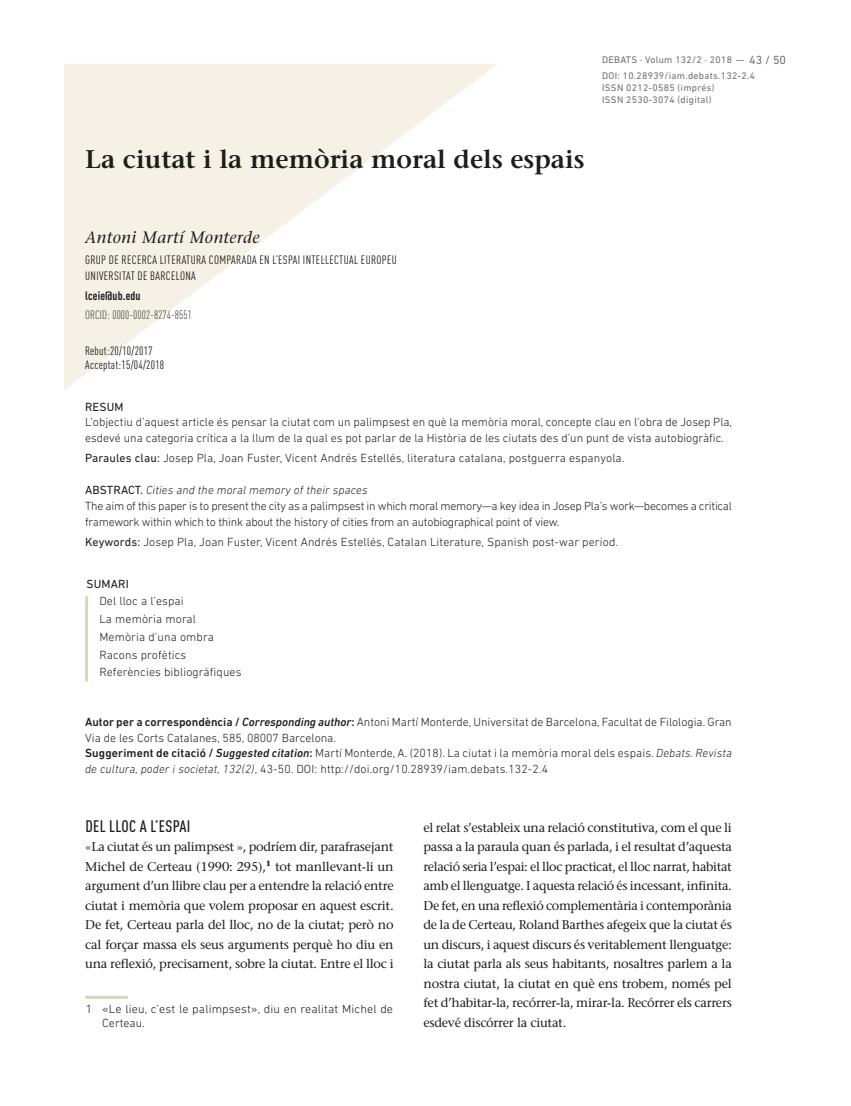
<style>
.page{position:relative;width:851px;height:1106px;background:#fff}
.page>*{position:absolute;margin:0;border:0;box-sizing:border-box;transform-origin:0 0}
.TITULO_DOSSIER{font:600 25.5px "Stone Serif";color:#1d1d1b}
.t1{font:italic 16.5px "Stone Serif";letter-spacing:.03em;color:#1d1d1b}
.TITULOS_02_sin-filet{font:500 condensed 16.5px "DIN Pro";letter-spacing:.02em;color:#1d1d1b}
.TEXTO_CORRIENTE{font:12.75px/19.5px "Stone Serif";letter-spacing:-.02em;color:#1d1d1b;text-align:justify}
.TEXTO_RESUM{font:300 12px/15.8px "DIN Next LT Pro";color:#1d1d1b}
.TEXTO_RESUM-2{font:300 12px/15.8px "DIN Next LT Pro";letter-spacing:-.02em;color:#1d1d1b}
.t2{font:condensed 12px "DIN Pro";letter-spacing:.03em;color:#1d1d1b}
.SUMARI{font:300 12px "DIN Next LT Pro";letter-spacing:.01em;color:#1d1d1b}
.NOTAS{font:300 12px/13.8px "DIN Next LT Pro";letter-spacing:.01em;color:#1d1d1b}
.TITULO_RESUM{font:italic 300 12px "DIN Next LT Pro";letter-spacing:.01em;color:#1d1d1b}
.t3{font:300 condensed 12px "DIN Pro";letter-spacing:.01em;color:#1d1d1b}
.t4{font:700 condensed 12px "DIN Pro";letter-spacing:.01em;color:#1d1d1b}
.SUMARI-2{font:12px "DIN Next LT Pro";letter-spacing:.01em;color:#1d1d1b}
.TITULO_RESUM-2{font:12px "DIN Next LT Pro";letter-spacing:.01em;color:#1d1d1b}
.t5{font:12px "DIN Next LT Pro";color:#70706f}
.t6{font:9.75px "DIN Next LT Pro";letter-spacing:.03em;color:#70706f}
.s1{font-weight:400}
.s2{font-weight:400;font-style:normal}
.s3{font-weight:500}
.s4{font-weight:500;font-style:italic}
.s5{font-style:italic}
</style>
<div class="page">
<svg style="left:64px;top:64px;width:433px;height:326px;fill:#f6f1e6"></svg>
<hr style="left:85px;top:596px;width:3px;height:85px;background:#dbd4b7">
<hr style="left:85px;top:995px;width:43px;height:3px;background:#dbd4b7">
<p class="t6" style="left:602px;top:54px;width:144px">DEBATS · Volum 132/2 · 2018 —</p>
<p class="t5" style="left:749px;top:53px;width:38px">43 / 50</p>
<p class="TITULO_DOSSIER" style="left:85px;top:144px;width:501px">La ciutat i la memòria moral dels espais</p>
<p class="t6" style="left:602px;top:70px;width:154px">DOI: 10.28939/iam.debats.132‑2.4</p>
<p class="t6" style="left:602px;top:82px;width:114px">ISSN 0212‑0585 (imprés)</p>
<p class="t6" style="left:602px;top:94px;width:111px">ISSN 2530‑3074 (digital)</p>
<p class="t1" style="left:85px;top:228px;width:176px">Antoni Martí Monterde</p>
<p class="t2" style="left:85px;top:251px;width:313px">GRUP DE RECERCA LITERATURA COMPARADA EN L’ESPAI INTEL·LECTUAL EUROPEU</p>
<p class="t2" style="left:85px;top:267px;width:112px">UNIVERSITAT DE BARCELONA</p>
<p class="t4" style="left:85px;top:286px;width:57px">lceie@ub.edu</p>
<p class="t3" style="left:85px;top:306px;width:108px">ORCID: 0000‑0002‑8274‑8551</p>
<p class="t2" style="left:85px;top:342px;width:69px">Rebut:20/10/2017</p>
<p class="t2" style="left:85px;top:356px;width:81px">Acceptat:15/04/2018</p>
<p class="TITULO_RESUM-2" style="left:85px;top:400px;width:40px">RESUM</p>
<p class="TEXTO_RESUM" style="left:85px;top:414px;width:648px">L’objectiu d’aquest article és pensar la ciutat com un palimpsest en què la memòria moral, concepte clau en l’obra de Josep Pla, esdevé una categoria crítica a la llum de la qual es pot parlar de la Història de les ciutats des d’un punt de vista autobiogràfic.</p>
<p class="TEXTO_RESUM" style="left:85px;top:450px;width:541px"><span class="s1">Paraules clau:</span> Josep Pla, Joan Fuster, Vicent Andrés Estellés, literatura catalana, postguerra espanyola.</p>
<p class="TITULO_RESUM" style="left:85px;top:483px;width:284px"><span class="s2">ABSTRACT.</span> Cities and the moral memory of their spaces</p>
<p class="TEXTO_RESUM-2" style="left:85px;top:498px;width:648px">The aim of this paper is to present the city as a palimpsest in which moral memory—a key idea in Josep Pla’s work—becomes a critical framework within which to think about the history of cities from an autobiographical point of view.</p>
<p class="TEXTO_RESUM" style="left:85px;top:533px;width:534px"><span class="s1">Keywords:</span> Josep Pla, Joan Fuster, Vicent Andrés Estellés, Catalan Literature, Spanish post-war period.</p>
<p class="SUMARI-2" style="left:87px;top:577px;width:44px">SUMARI</p>
<p class="SUMARI" style="left:99px;top:594px;width:86px">Del lloc a l’espai</p>
<p class="SUMARI" style="left:99px;top:612px;width:98px">La memòria moral</p>
<p class="SUMARI" style="left:99px;top:630px;width:116px">Memòria d’una ombra</p>
<p class="SUMARI" style="left:99px;top:647px;width:88px">Racons profètics</p>
<p class="SUMARI" style="left:99px;top:665px;width:144px">Referències bibliogràfiques</p>
<p class="TEXTO_RESUM" style="left:85px;top:714px;width:648px"><span class="s3">Autor per a correspondència /</span> <span class="s4">Corresponding author</span><span class="s3">:</span> Antoni Martí Monterde, Universitat de Barcelona, Facultat de Filologia. Gran<br>Via de les Corts Catalanes, 585, 08007 Barcelona.</p>
<p class="TEXTO_RESUM" style="left:85px;top:745px;width:648px"><span class="s3">Suggeriment de citació /</span> <span class="s4">Suggested citation</span><span class="s3">:</span> Martí Monterde, A. (2018). La ciutat i la memòria moral dels espais. <span class="s5">Debats. Revista de cultura, poder i societat, 132(2)</span>, 43-50. DOI: http://doi.org/10.28939/iam.debats.132‑2.4</p>
<p class="TITULOS_02_sin-filet" style="left:85px;top:813px;width:106px">DEL LLOC A L’ESPAI</p>
<p class="TEXTO_CORRIENTE" style="left:85px;top:837px;width:310px">«La ciutat és un palimpsest », podríem dir, parafrasejant Michel de Certeau (1990: 295),<sup>1</sup> tot manllevant‑li un argument d’un llibre clau per a entendre la relació entre ciutat i memòria que volem proposar en aquest escrit.<br>De fet, Certeau parla del lloc, no de la ciutat; però no cal forçar massa els seus arguments perquè ho diu en una reflexió, precisament, sobre la ciutat. Entre el lloc i</p>
<p class="NOTAS" style="left:102px;top:1002px;width:292px;text-indent:-17px">1 «Le lieu, c’est le palimpsest», diu en realitat Michel de<br>Certeau.</p>
<p class="TEXTO_CORRIENTE" style="left:423px;top:817px;width:310px">el relat s’estableix una relació constitutiva, com el que li passa a la paraula quan és parlada, i el resultat d’aquesta relació seria l’espai: el lloc practicat, el lloc narrat, habitat amb el llenguatge. I aquesta relació és incessant, infinita.<br>De fet, en una reflexió complementària i contemporània de la de Certeau, Roland Barthes afegeix que la ciutat és un discurs, i aquest discurs és veritablement llenguatge: la ciutat parla als seus habitants, nosaltres parlem a la nostra ciutat, la ciutat en què ens trobem, només pel fet d’habitar‑la, recórrer‑la, mirar‑la. Recórrer els carrers esdevé discórrer la ciutat.</p>
</div>
